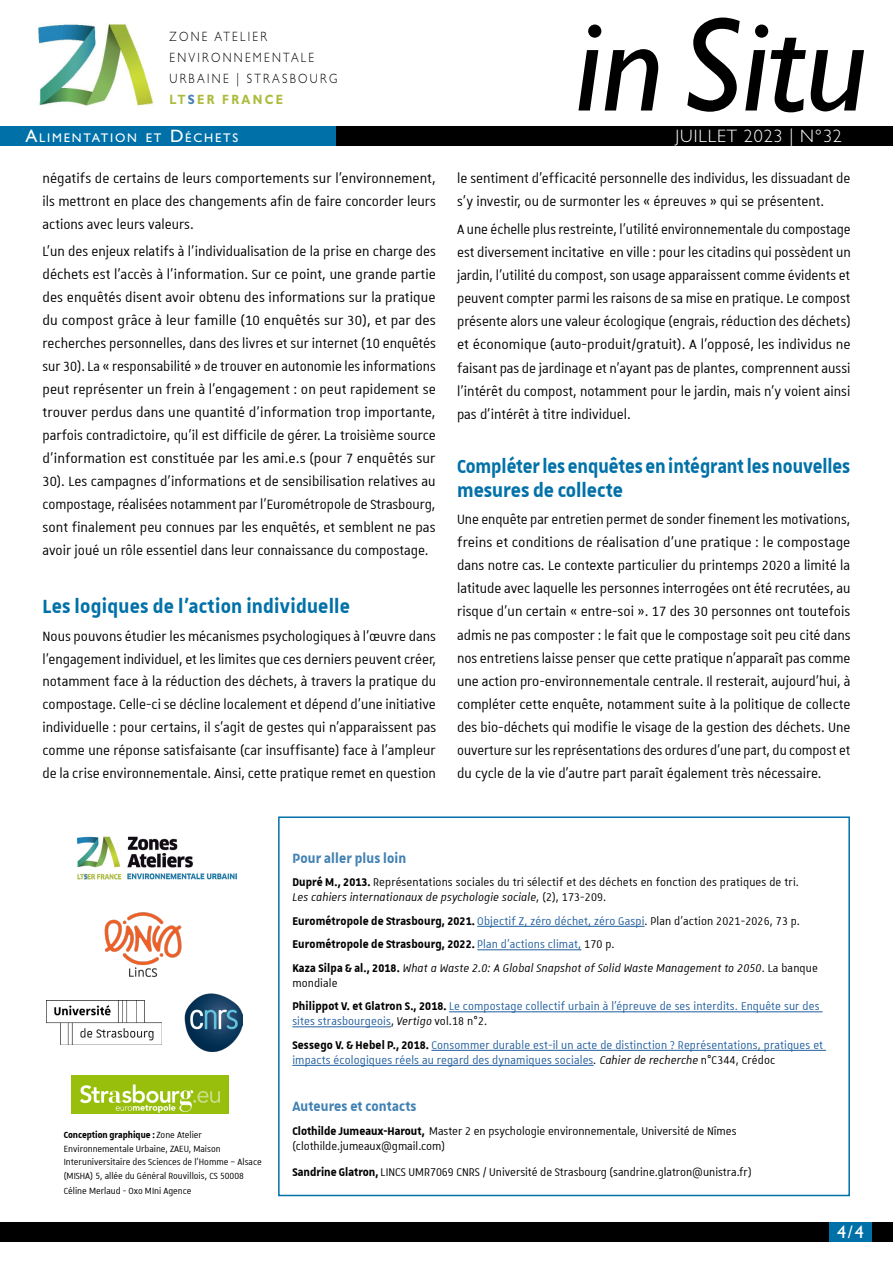
<style>
.page{position:relative;width:893px;height:1263px;background:#fff}
.page>*{position:absolute;margin:0;border:0;box-sizing:border-box;transform-origin:0 0}
.t1{font:italic 134.55px "Gill Sans Std";color:#000}
.t2{font:700 25.5px/23.1px "Unistra A";color:#0071a8;scale:.86 1}
.t3{font:700 25.5px "Unistra A";color:#0071a8;scale:.9 1}
.t4{font:18px/23px "Unistra A";color:#000;text-align:justify;scale:.9 1}
.t5{font:18px/23.1px "Unistra A";color:#000;text-align:justify;scale:.88 1}
.t6{font:18px/23px "Unistra A";color:#000;text-align:justify;scale:.92 1}
.t7{font:700 18px "Unistra A";letter-spacing:.01em;color:#4181b3;scale:.9 1}
.t8{font:300 18px "Gill Sans Std";letter-spacing:.05em;color:#fff}
.t9{font:18px "Gill Sans Std";color:#fff}
.t10{font:15px/15px "Unistra A";color:#000;scale:.9 1}
.t11{font:15px/23.5px "Unistra A";letter-spacing:.01em;color:#215e9e;scale:.9 1}
.t12{font:700 15px/23.5px "Unistra A";letter-spacing:.01em;color:#000;scale:.9 1}
.t13{font:300 13.5px/21px "Gill Sans Std";letter-spacing:.2em;color:#000;scale:.85 1}
.t14{font:12.6px "Gill Sans Std";letter-spacing:.145em;color:#fff}
.t15{font:12px/13.5px "Unistra A";color:#000;scale:.9 1}
.s1{font-style:inherit}
.s2{font-weight:700;color:#acbb3a}
.s3{font-weight:700;color:#4181b3}
.s4{font-size:18px}
.s5{font-weight:700}
.s6{font-style:italic}
.s7{font-weight:400;color:#215e9e}
.s8{font-weight:400}
.s9{font-weight:400;font-style:italic}
.s10{color:#000}
.s11{font-weight:700;color:#000}
.s12{font-style:italic;color:#000}
</style>
<div class="page">
<img style="left:38px;top:23px;width:116px;height:83px">
<div style="left:0;top:126px;width:893px;height:19px;background:#000"></div>
<div style="left:0;top:126px;width:336px;height:19px;background:#0071a8"></div>
<div style="left:0;top:1222px;width:893px;height:20px;background:#000"></div>
<div style="left:829px;top:1222px;width:43px;height:20px;background:#0071a8"></div>
<hr style="left:477px;top:926px;width:168px;height:1px;background:#215e9e">
<hr style="left:477px;top:949px;width:104px;height:1px;background:#215e9e">
<hr style="left:449px;top:1011px;width:374px;height:1px;background:#215e9e">
<hr style="left:292px;top:1026px;width:99px;height:1px;background:#215e9e">
<hr style="left:431px;top:1050px;width:395px;height:1px;background:#215e9e">
<hr style="left:292px;top:1065px;width:302px;height:1px;background:#215e9e">
<div style="left:278px;top:816px;width:572px;height:380px;border:2px solid #0071a8"></div>
<img style="left:72px;top:1076px;width:156px;height:38px">
<img style="left:47px;top:1001px;width:115px;height:43px">
<img style="left:185px;top:993px;width:58px;height:58px">
<img style="left:76px;top:836px;width:161px;height:44px">
<img style="left:104px;top:912px;width:78px;height:65px">
<p class="t13" style="left:169px;top:26px;width:199px">ZONE ATELIER<br>ENVIRONNEMENTALE<br>URBAINE <span class="s1">| STRASBOURG<br></span><span class="s2">LT</span><span class="s3">S</span><span class="s2">ER FRANCE</span></p>
<p class="t14" style="left:26px;top:130px;width:214px"><span class="s4">A</span>LIMENTATION ET <span class="s4">D</span>ÉCHETS</p>
<p class="t6" style="left:43px;top:167px;width:429px">négatifs de certains de leurs comportements sur l’environnement, ils mettront en place des changements afin de faire concorder leurs actions avec leurs valeurs.</p>
<p class="t4" style="left:43px;top:240px;width:439px">L’un des enjeux relatifs à l’individualisation de la prise en charge des déchets est l’accès à l’information. Sur ce point, une grande partie des enquêtés disent avoir obtenu des informations sur la pratique du compost grâce à leur famille (10 enquêtés sur 30), et par des recherches personnelles, dans des livres et sur internet (10 enquêtés sur 30). La « responsabilité » de trouver en autonomie les informations peut représenter un frein à l’engagement : on peut rapidement se trouver perdus dans une quantité d’information trop importante, parfois contradictoire, qu’il est difficile de gérer. La troisième source d’information est constituée par les ami.e.s (pour 7 enquêtés sur 30). Les campagnes d’informations et de sensibilisation relatives au compostage, réalisées notamment par l’Eurométropole de Strasbourg, sont finalement peu connues par les enquêtés, et semblent ne pas avoir joué un rôle essentiel dans leur connaissance du compostage.</p>
<h2 class="t3" style="left:43px;top:592px;width:343px">Les logiques de l’action individuelle</h2>
<p class="t4" style="left:43px;top:624px;width:439px">Nous pouvons étudier les mécanismes psychologiques à l’œuvre dans l’engagement individuel, et les limites que ces derniers peuvent créer, notamment face à la réduction des déchets, à travers la pratique du compostage. Celle-ci se décline localement et dépend d’une initiative individuelle : pour certains, il s’agit de gestes qui n’apparaissent pas comme une réponse satisfaisante (car insuffisante) face à l’ampleur de la crise environnementale. Ainsi, cette pratique remet en question</p>
<h1 class="t1" style="left:575px;top:-12px;width:295px">inSitu</h1>
<p class="t8" style="left:676px;top:125px;width:168px">JUILLET 2023 | N°32</p>
<p class="t4" style="left:457px;top:166px;width:439px">le sentiment d’efficacité personnelle des individus, les dissuadant de s’y investir, ou de surmonter les « épreuves » qui se présentent.</p>
<p class="t5" style="left:457px;top:217px;width:449px">A une échelle plus restreinte, l’utilité environnementale du compostage est diversement incitative en ville : pour les citadins qui possèdent un jardin, l’utilité du compost, son usage apparaissent comme évidents et peuvent compter parmi les raisons de sa mise en pratique. Le compost présente alors une valeur écologique (engrais, réduction des déchets) et économique (auto-produit/gratuit). A l’opposé, les individus ne faisant pas de jardinage et n’ayant pas de plantes, comprennent aussi l’intérêt du compost, notamment pour le jardin, mais n’y voient ainsi pas d’intérêt à titre individuel.</p>
<h2 class="t2" style="left:457px;top:454px;width:459px">Compléter les enquêtes en intégrant les nouvelles mesures de collecte</h2>
<p class="t5" style="left:457px;top:507px;width:449px">Une enquête par entretien permet de sonder finement les motivations, freins et conditions de réalisation d’une pratique : le compostage dans notre cas. Le contexte particulier du printemps 2020 a limité la latitude avec laquelle les personnes interrogées ont été recrutées, au risque d’un certain « entre-soi ». 17 des 30 personnes ont toutefois admis ne pas composter : le fait que le compostage soit peu cité dans nos entretiens laisse penser que cette pratique n’apparaît pas comme une action pro-environnementale centrale. Il resterait, aujourd’hui, à compléter cette enquête, notamment suite à la politique de collecte des bio-déchets qui modifie le visage de la gestion des déchets. Une ouverture sur les représentations des ordures d’une part, du compost et du cycle de la vie d’autre part paraît également très nécessaire.</p>
<p class="t15" style="left:64px;top:1128px;width:221px"><span class="s5">Conception graphique :</span> Zone Atelier Environnementale Urbaine, ZAEU, Maison Interuniversitaire des Sciences de l’Homme – Alsace (MISHA) 5, allée du Général Rouvillois, CS 50008</p>
<p class="t15" style="left:64px;top:1184px;width:143px">Céline Merlaud - Oxo MIni Agence</p>
<p class="t7" style="left:292px;top:848px;width:128px">Pour aller plus loin</p>
<p class="t10" style="left:292px;top:874px;width:564px"><span class="s5">Dupré M., 2013.</span> Représentations sociales du tri sélectif et des déchets en fonction des pratiques de tri.<br><span class="s6">Les cahiers internationaux de psychologie sociale</span>, (2), 173-209.</p>
<p class="t12" style="left:292px;top:908px;width:585px">Eurométropole de Strasbourg, 2021. <span class="s7">Objectif Z, zéro déchet, zéro Gaspi</span><span class="s8">. Plan d’action 2021-2026, 73 p.<br></span>Eurométropole de Strasbourg, 2022. <span class="s7">Plan d’actions climat,</span> <span class="s8">170 p.<br></span>Kaza Silpa &amp; al., 2018. <span class="s9">What a Waste 2.0: A Global Snapshot of Solid Waste Management to 2050</span><span class="s8">. La banque</span></p>
<p class="t11" style="left:292px;top:970px;width:587px"><span class="s10">mondiale<br></span><span class="s11">Philippot V. et Glatron S., 2018.</span> Le compostage collectif urbain à l’épreuve de ses interdits. Enquête sur des</p>
<p class="t11" style="left:292px;top:1009px;width:591px">sites strasbourgeois<span class="s10">,</span> <span class="s12">Vertigo</span> <span class="s10">vol.18 n°2.<br></span><span class="s11">Sessego V. &amp; Hebel P., 2018.</span> Consommer durable est-il un acte de distinction ? Représentations, pratiques et</p>
<p class="t11" style="left:292px;top:1048px;width:538px">impacts écologiques réels au regard des dynamiques sociales<span class="s12">. Cahier de recherche</span> <span class="s10">n°C344, Crédoc</span></p>
<p class="t7" style="left:292px;top:1096px;width:140px">Auteures et contacts</p>
<p class="t10" style="left:292px;top:1123px;width:495px"><span class="s5">Clothilde Jumeaux-Harout,</span> Master 2 en psychologie environnementale, Université de Nîmes (clothilde.jumeaux@gmail.com)</p>
<p class="t10" style="left:292px;top:1164px;width:512px"><span class="s5">Sandrine Glatron,</span> LINCS UMR7069 CNRS / Université de Strasbourg (sandrine.glatron@unistra.fr)</p>
<p class="t9" style="left:837px;top:1221px;width:28px">4/4</p>
</div>
